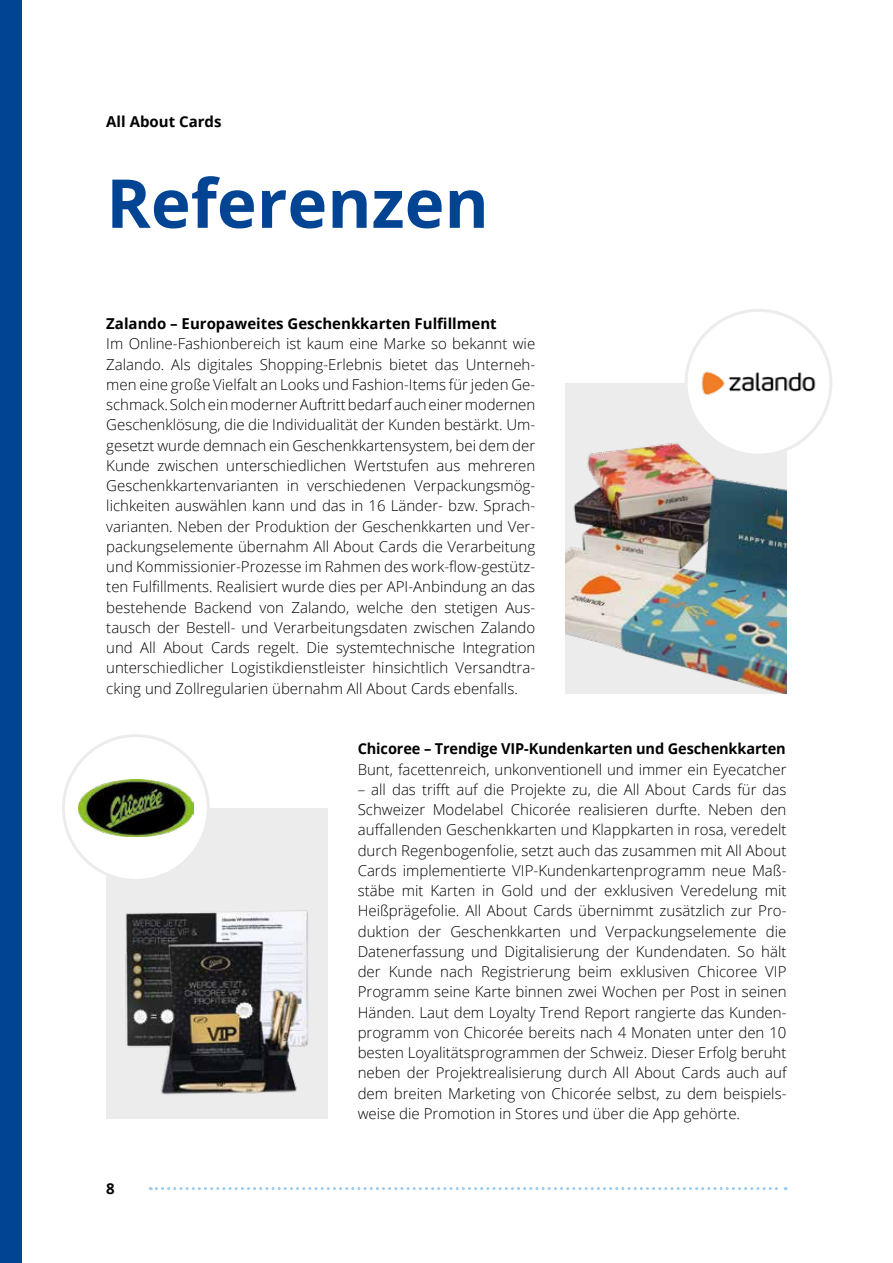
<style>
.page{position:relative;width:893px;height:1263px;background:#fff}
.page>*{position:absolute;margin:0;border:0;box-sizing:border-box;transform-origin:0 0}
.t1{font:700 67.5px "Open Sans";color:#004493}
.t2{font:300 15px/20.2px "Open Sans";color:#000;text-align:justify}
.t3{font:700 15px "Open Sans";color:#000}
</style>
<div class="page">
<svg style="left:150px;top:1187px;width:636px;height:3px"></svg>
<div style="left:0;top:0;width:21px;height:1263px;background:#004493"></div>
<div style="left:565px;top:383px;width:222px;height:311px;background:#ececed"></div>
<img style="left:565px;top:442px;width:222px;height:252px">
<div style="left:106px;top:808px;width:222px;height:311px;background:#ececed"></div>
<img style="left:125px;top:910px;width:183px;height:185px">
<div style="left:64px;top:736px;width:144px;height:144px;background:#fff;border-radius:50%"></div>
<img style="left:78px;top:780px;width:115px;height:56px">
<div style="left:62px;top:734px;width:148px;height:148px;border:3px solid #ececed;border-radius:50%"></div>
<img style="left:685px;top:309px;width:147px;height:148px">
<div style="left:685px;top:309px;width:147px;height:148px;border:3px solid #ececed;border-radius:50%"></div>
<p class="t3" style="left:106px;top:111px;width:117px">All About Cards</p>
<h1 class="t1" style="left:106px;top:156px;width:384px">Referenzen</h1>
<p class="t3" style="left:106px;top:313px;width:392px">Zalando – Europaweites Geschenkkarten Fulfillment</p>
<p class="t2" style="left:106px;top:333px;width:430px">Im Online-Fashionbereich ist kaum eine Marke so bekannt wie Zalando. Als digitales Shopping-Erlebnis bietet das Unterneh&shy;men eine große Vielfalt an Looks und Fashion-Items für jeden Ge&shy;schmack. Solch ein moderner Auftritt bedarf auch einer modernen Geschenklösung, die die Individualität der Kunden bestärkt. Um&shy;gesetzt wurde demnach ein Geschenkkartensystem, bei dem der Kunde zwischen unterschiedlichen Wertstufen aus mehreren Geschenkkartenvarianten in verschiedenen Verpackungsmög&shy;lichkeiten auswählen kann und das in 16 Länder- bzw. Sprach&shy;varianten. Neben der Produktion der Geschenkkarten und Ver&shy;packungselemente übernahm All About Cards die Verarbeitung und Kommissionier-Prozesse im Rahmen des work-flow-gestütz&shy;ten Fulfillments. Realisiert wurde dies per API-Anbindung an das bestehende Backend von Zalando, welche den stetigen Aus&shy;tausch der Bestell- und Verarbeitungsdaten zwischen Zalando und All About Cards regelt. Die systemtechnische Integration unterschiedlicher Logistikdienstleister hinsichtlich Versandtra&shy;cking und Zollregularien übernahm All About Cards ebenfalls.</p>
<p class="t3" style="left:106px;top:1178px;width:10px">8</p>
<p class="t3" style="left:358px;top:738px;width:430px">Chicoree – Trendige VIP-Kundenkarten und Geschenkkarten</p>
<p class="t2" style="left:358px;top:759px;width:430px">Bunt, facettenreich, unkonventionell und immer ein Eyecatcher</p>
<p class="t2" style="left:358px;top:779px;width:430px">– all das trifft auf die Projekte zu, die All About Cards für das Schweizer Modelabel Chicorée realisieren durfte. Neben den auffallenden Geschenkkarten und Klappkarten in rosa, veredelt durch Regenbogenfolie, setzt auch das zusammen mit All About Cards implementierte VIP-Kundenkartenprogramm neue Maß&shy;stäbe mit Karten in Gold und der exklusiven Veredelung mit Heißprägefolie. All About Cards übernimmt zusätzlich zur Pro&shy;duktion der Geschenkkarten und Verpackungselemente die Datenerfassung und Digitalisierung der Kundendaten. So hält der Kunde nach Registrierung beim exklusiven Chicoree VIP Programm seine Karte binnen zwei Wochen per Post in seinen Händen. Laut dem Loyalty Trend Report rangierte das Kunden&shy;programm von Chicorée bereits nach 4 Monaten unter den 10 besten Loyalitätsprogrammen der Schweiz. Dieser Erfolg beruht neben der Projektrealisierung durch All About Cards auch auf dem breiten Marketing von Chicorée selbst, zu dem beispiels&shy;weise die Promotion in Stores und über die App gehörte.</p>
</div>
